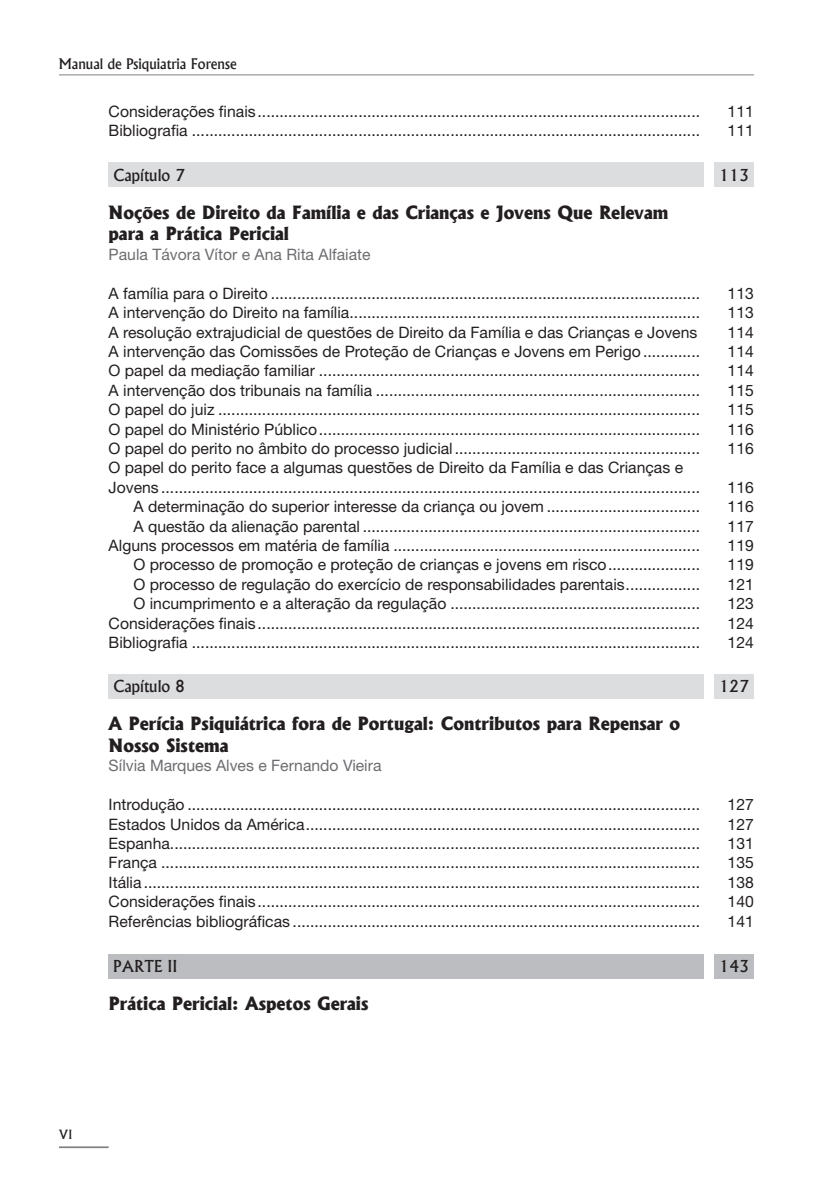
<style>
.page{position:relative;width:829px;height:1191px;background:#fff}
.page>*{position:absolute;margin:0;border:0;box-sizing:border-box;transform-origin:0 0}
.t1{font:800 17.5px/21.5px "Albertus";color:#231f20}
.t2{font:15.75px/19.4px "Helvetica Neue";color:#231f20}
.t3{font:15.75px "Helvetica Neue";color:#6c6d70}
.t4{font:500 15.75px "Albertus";color:#231f20}
.t5{font:500 14px "Albertus";color:#231f20}
.t6{font:500 12.25px "Albertus";color:#231f20}
</style>
<div class="page">
<hr style="left:59px;top:74px;width:694px;height:1px;background:#808285">
<hr style="left:59px;top:1146px;width:50px;height:2px;background:#808285">
<div style="left:109px;top:162px;width:595px;height:25px;background:#dcdddf"></div>
<div style="left:714px;top:162px;width:39px;height:25px;background:#dcdddf"></div>
<div style="left:109px;top:674px;width:595px;height:24px;background:#dcdddf"></div>
<div style="left:714px;top:674px;width:39px;height:24px;background:#dcdddf"></div>
<div style="left:109px;top:954px;width:595px;height:24px;background:#bcbdc0"></div>
<div style="left:714px;top:954px;width:39px;height:24px;background:#bcbdc0"></div>
<p class="t5" style="left:59px;top:55px;width:179px">Manual de Psiquiatria Forense</p>
<p class="t2" style="left:109px;top:101px;width:593px">Considerações finais.....................................................................................................</p>
<p class="t2" style="left:727px;top:101px;width:28px">111</p>
<p class="t2" style="left:109px;top:121px;width:593px">Bibliografia ....................................................................................................................</p>
<p class="t2" style="left:727px;top:121px;width:28px">111</p>
<p class="t4" style="left:114px;top:165px;width:73px">Capítulo 7</p>
<p class="t4" style="left:719px;top:165px;width:31px">113</p>
<p class="t1" style="left:109px;top:201px;width:561px">Noções de Direito da Família e das Crianças e Jovens Que Relevam para a Prática Pericial</p>
<p class="t3" style="left:109px;top:244px;width:263px">Paula Távora Vítor e Ana Rita Alfaiate</p>
<p class="t2" style="left:109px;top:283px;width:593px">A família para o Direito ..................................................................................................</p>
<p class="t2" style="left:727px;top:283px;width:28px">113</p>
<p class="t2" style="left:109px;top:303px;width:593px">A intervenção do Direito na família................................................................................</p>
<p class="t2" style="left:727px;top:303px;width:28px">113</p>
<p class="t2" style="left:109px;top:322px;width:590px">A resolução extrajudicial de questões de Direito da Família e das Crianças e Jovens</p>
<p class="t2" style="left:727px;top:322px;width:28px">114</p>
<p class="t2" style="left:109px;top:341px;width:593px">A intervenção das Comissões de Proteção de Crianças e Jovens em Perigo .............</p>
<p class="t2" style="left:727px;top:341px;width:28px">114</p>
<p class="t2" style="left:109px;top:361px;width:593px">O papel da mediação familiar .......................................................................................</p>
<p class="t2" style="left:727px;top:361px;width:28px">114</p>
<p class="t2" style="left:109px;top:380px;width:593px">A intervenção dos tribunais na família ..........................................................................</p>
<p class="t2" style="left:727px;top:380px;width:28px">115</p>
<p class="t2" style="left:109px;top:400px;width:593px">O papel do juiz ..............................................................................................................</p>
<p class="t2" style="left:727px;top:400px;width:28px">115</p>
<p class="t2" style="left:109px;top:419px;width:593px">O papel do Ministério Público.......................................................................................</p>
<p class="t2" style="left:727px;top:419px;width:28px">116</p>
<p class="t2" style="left:109px;top:438px;width:593px">O papel do perito no âmbito do processo judicial........................................................</p>
<p class="t2" style="left:727px;top:438px;width:28px">116</p>
<p class="t2" style="left:109px;top:458px;width:593px">O papel do perito face a algumas questões de Direito da Família e das Crianças e<br>Jovens ...........................................................................................................................</p>
<p class="t2" style="left:727px;top:477px;width:28px">116</p>
<p class="t2" style="left:133px;top:496px;width:568px">A determinação do superior interesse da criança ou jovem ...................................</p>
<p class="t2" style="left:727px;top:496px;width:28px">116</p>
<p class="t2" style="left:133px;top:516px;width:568px">A questão da alienação parental .............................................................................</p>
<p class="t2" style="left:727px;top:516px;width:28px">117</p>
<p class="t2" style="left:109px;top:535px;width:593px">Alguns processos em matéria de família ......................................................................</p>
<p class="t2" style="left:727px;top:535px;width:28px">119</p>
<p class="t2" style="left:133px;top:555px;width:568px">O processo de promoção e proteção de crianças e jovens em risco.....................</p>
<p class="t2" style="left:727px;top:555px;width:28px">119</p>
<p class="t2" style="left:133px;top:574px;width:568px">O processo de regulação do exercício de responsabilidades parentais.................</p>
<p class="t2" style="left:727px;top:574px;width:28px">121</p>
<p class="t2" style="left:133px;top:593px;width:568px">O incumprimento e a alteração da regulação .........................................................</p>
<p class="t2" style="left:727px;top:593px;width:28px">123</p>
<p class="t2" style="left:109px;top:613px;width:593px">Considerações finais.....................................................................................................</p>
<p class="t2" style="left:727px;top:613px;width:28px">124</p>
<p class="t2" style="left:109px;top:632px;width:593px">Bibliografia ....................................................................................................................</p>
<p class="t2" style="left:727px;top:632px;width:28px">124</p>
<p class="t4" style="left:114px;top:676px;width:73px">Capítulo 8</p>
<p class="t4" style="left:719px;top:676px;width:31px">127</p>
<p class="t1" style="left:109px;top:713px;width:573px">A Perícia Psiquiátrica fora de Portugal: Contributos para Repensar o<br>Nosso Sistema</p>
<p class="t3" style="left:109px;top:756px;width:274px">Sílvia Marques Alves e Fernando Vieira</p>
<p class="t2" style="left:109px;top:794px;width:593px">Introdução .....................................................................................................................</p>
<p class="t2" style="left:727px;top:794px;width:28px">127</p>
<p class="t2" style="left:109px;top:814px;width:593px">Estados Unidos da América..........................................................................................</p>
<p class="t2" style="left:727px;top:814px;width:28px">127</p>
<p class="t2" style="left:109px;top:833px;width:593px">Espanha.........................................................................................................................</p>
<p class="t2" style="left:727px;top:833px;width:28px">131</p>
<p class="t2" style="left:109px;top:853px;width:593px">França ...........................................................................................................................</p>
<p class="t2" style="left:727px;top:853px;width:28px">135</p>
<p class="t2" style="left:109px;top:872px;width:593px">Itália...............................................................................................................................</p>
<p class="t2" style="left:727px;top:872px;width:28px">138</p>
<p class="t2" style="left:109px;top:891px;width:593px">Considerações finais.....................................................................................................</p>
<p class="t2" style="left:727px;top:891px;width:28px">140</p>
<p class="t2" style="left:109px;top:911px;width:593px">Referências bibliográficas .............................................................................................</p>
<p class="t2" style="left:727px;top:911px;width:28px">141</p>
<p class="t4" style="left:114px;top:956px;width:65px">PARTE II</p>
<p class="t4" style="left:719px;top:956px;width:31px">143</p>
<p class="t1" style="left:109px;top:992px;width:261px">Prática Pericial: Aspetos Gerais</p>
<p class="t6" style="left:59px;top:1127px;width:15px">VI</p>
</div>
